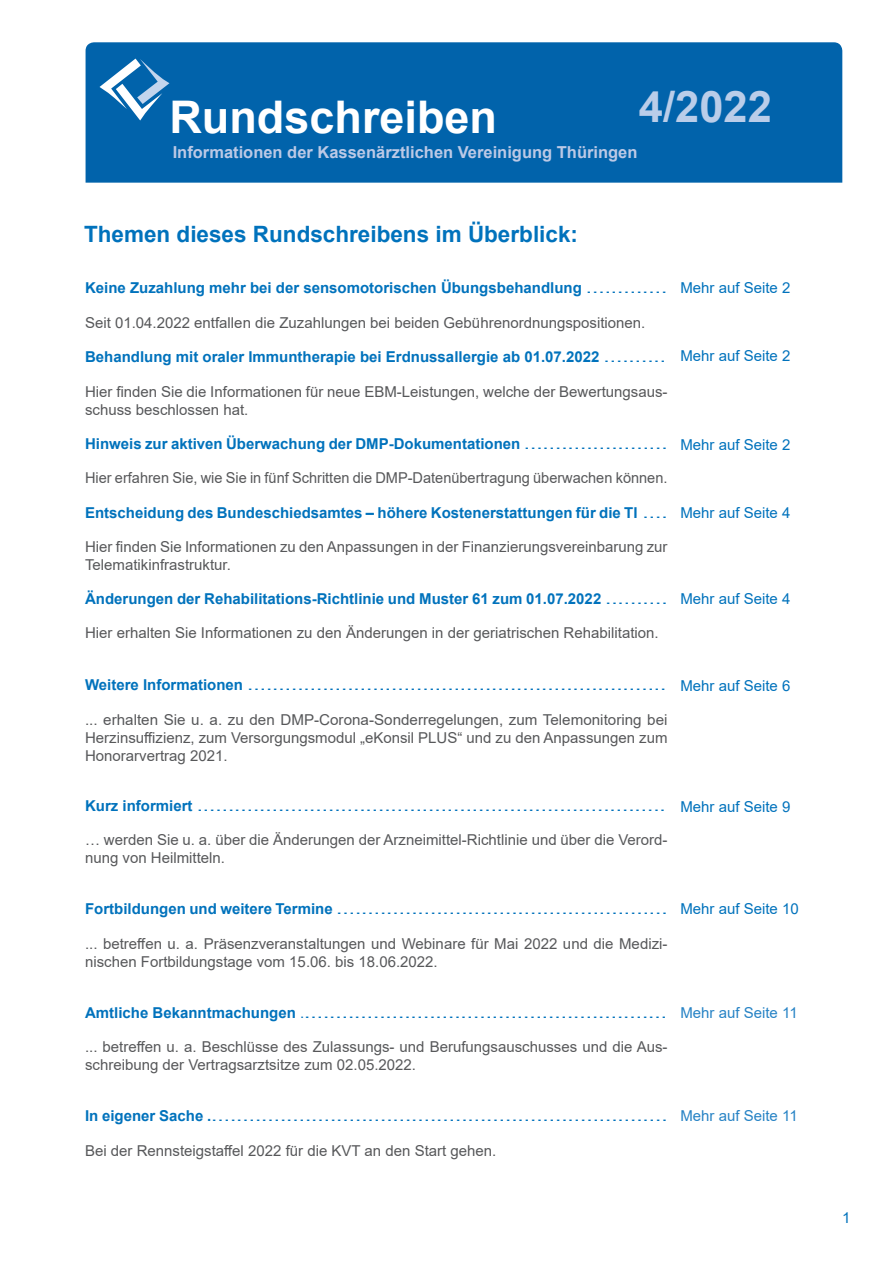
<style>
.page{position:relative;width:893px;height:1263px;background:#fff}
.page>*{position:absolute;margin:0;border:0;box-sizing:border-box;transform-origin:0 0}
.t1{font:700 45px "Arial";color:#fff}
.t2{font:700 43.5px "Arial";color:#bacde9}
.t3{font:700 22.5px "Arial";color:#0072bc}
.t4{font:700 16.5px "Arial";color:#bcc9e6}
.t5{font:15px/18px "Arial";color:#57585a}
.t6{font:700 15px "Arial";color:#0072bc}
.t7{font:15px "Arial";color:#0072bc;scale:1.5 1}
.t8{font:15px "Arial";color:#0072bc}
.t9{font:15px "Arial";color:#2783c5}
.s1{font-weight:400}
.s2{font-weight:700}
</style>
<div class="page">
<div style="left:86px;top:42px;width:756px;height:141px;background:#0163ab"></div>
<svg style="left:100px;top:59px;width:69px;height:61px"></svg>
<h2 class="t2" style="left:639px;top:76px;width:135px">4/2022</h2>
<h1 class="t1" style="left:169px;top:92px;width:329px">Rundschreiben</h1>
<p class="t4" style="left:173px;top:143px;width:466px">Informationen der Kassenärztlichen Vereinigung Thüringen</p>
<h3 class="t3" style="left:84px;top:218px;width:495px">Themen dieses Rundschreibens im Überblick:</h3>
<p class="t6" style="left:85px;top:277px;width:584px">Keine Zuzahlung mehr bei der sensomotorischen Übungsbehandlung <span class="s1">.............</span></p>
<p class="t5" style="left:85px;top:313px;width:562px">Seit 01.04.2022 entfallen die Zuzahlungen bei beiden Gebührenordnungspositionen.</p>
<p class="t6" style="left:85px;top:346px;width:583px">Behandlung mit oraler Immuntherapie bei Erdnussallergie ab 01.07.2022 <span class="s1">..........</span></p>
<p class="t5" style="left:85px;top:382px;width:584px">Hier finden Sie die Informationen für neue EBM-Leistungen, welche der Bewertungsaus&shy;schuss beschlossen hat.</p>
<p class="t6" style="left:85px;top:433px;width:584px">Hinweis zur aktiven Überwachung der DMP-Dokumentationen <span class="s1">.......................</span></p>
<p class="t5" style="left:85px;top:469px;width:584px">Hier erfahren Sie, wie Sie in fünf Schritten die DMP-Datenübertragung überwachen können.</p>
<p class="t6" style="left:85px;top:502px;width:584px">Entscheidung des Bundeschiedsamtes – höhere Kostenerstattungen für die TI <span class="s1">....</span></p>
<p class="t5" style="left:85px;top:538px;width:584px">Hier finden Sie Informationen zu den Anpassungen in der Finanzierungsvereinbarung zur<br>Telematikinfrastruktur.</p>
<p class="t6" style="left:85px;top:588px;width:584px">Änderungen der Rehabilitations-Richtlinie und Muster 61 zum 01.07.2022 <span class="s1">..........</span></p>
<p class="t5" style="left:85px;top:624px;width:575px">Hier erhalten Sie Informationen zu den Änderungen in der geriatrischen Rehabilitation.</p>
<p class="t7" style="left:85px;top:674px;width:389px"><span class="s2">Weitere Informationen</span> ...................................................................</p>
<p class="t5" style="left:85px;top:710px;width:584px;text-align:justify">... erhalten Sie u. a. zu den DMP-Corona-Sonderregelungen, zum Telemonitoring bei Herzinsuffizienz, zum Versorgungsmodul „eKonsil PLUS“ und zu den Anpassungen zum Honorarvertrag 2021.</p>
<p class="t7" style="left:85px;top:795px;width:389px"><span class="s2">Kurz informiert</span> ...........................................................................</p>
<p class="t5" style="left:85px;top:831px;width:584px">… werden Sie u. a. über die Änderungen der Arzneimittel-Richtlinie und über die Verord&shy;nung von Heilmitteln.</p>
<p class="t7" style="left:85px;top:899px;width:390px"><span class="s2">Fortbildungen und weitere Termine</span> .....................................................</p>
<p class="t5" style="left:85px;top:934px;width:584px">... betreffen u. a. Präsenzveranstaltungen und Webinare für Mai 2022 und die Medizi&shy;nischen Fortbildungstage vom 15.06. bis 18.06.2022.</p>
<p class="t8" style="left:85px;top:1002px;width:583px"><span class="s2">Amtliche Bekanntmachungen</span> ...........................................................</p>
<p class="t5" style="left:85px;top:1038px;width:584px">... betreffen u. a. Beschlüsse des Zulassungs- und Berufungsauschusses und die Aus&shy;schreibung der Vertragsarztsitze zum 02.05.2022.</p>
<p class="t7" style="left:85px;top:1106px;width:390px"><span class="s2">In eigener Sache .</span>.........................................................................</p>
<p class="t5" style="left:85px;top:1141px;width:413px">Bei der Rennsteigstaffel 2022 für die KVT an den Start gehen.</p>
<p class="t8" style="left:680px;top:278px;width:112px">Mehr auf Seite 2</p>
<p class="t8" style="left:680px;top:346px;width:112px">Mehr auf Seite 2</p>
<p class="t8" style="left:680px;top:434px;width:112px">Mehr auf Seite 2</p>
<p class="t8" style="left:680px;top:502px;width:112px">Mehr auf Seite 4</p>
<p class="t8" style="left:680px;top:588px;width:112px">Mehr auf Seite 4</p>
<p class="t8" style="left:680px;top:675px;width:112px">Mehr auf Seite 6</p>
<p class="t8" style="left:680px;top:796px;width:112px">Mehr auf Seite 9</p>
<p class="t8" style="left:680px;top:899px;width:120px">Mehr auf Seite 10</p>
<p class="t9" style="left:680px;top:1002px;width:119px">Mehr auf Seite 11</p>
<p class="t9" style="left:680px;top:1106px;width:119px">Mehr auf Seite 11</p>
<p class="t8" style="left:842px;top:1207px;width:10px">1</p>
</div>
